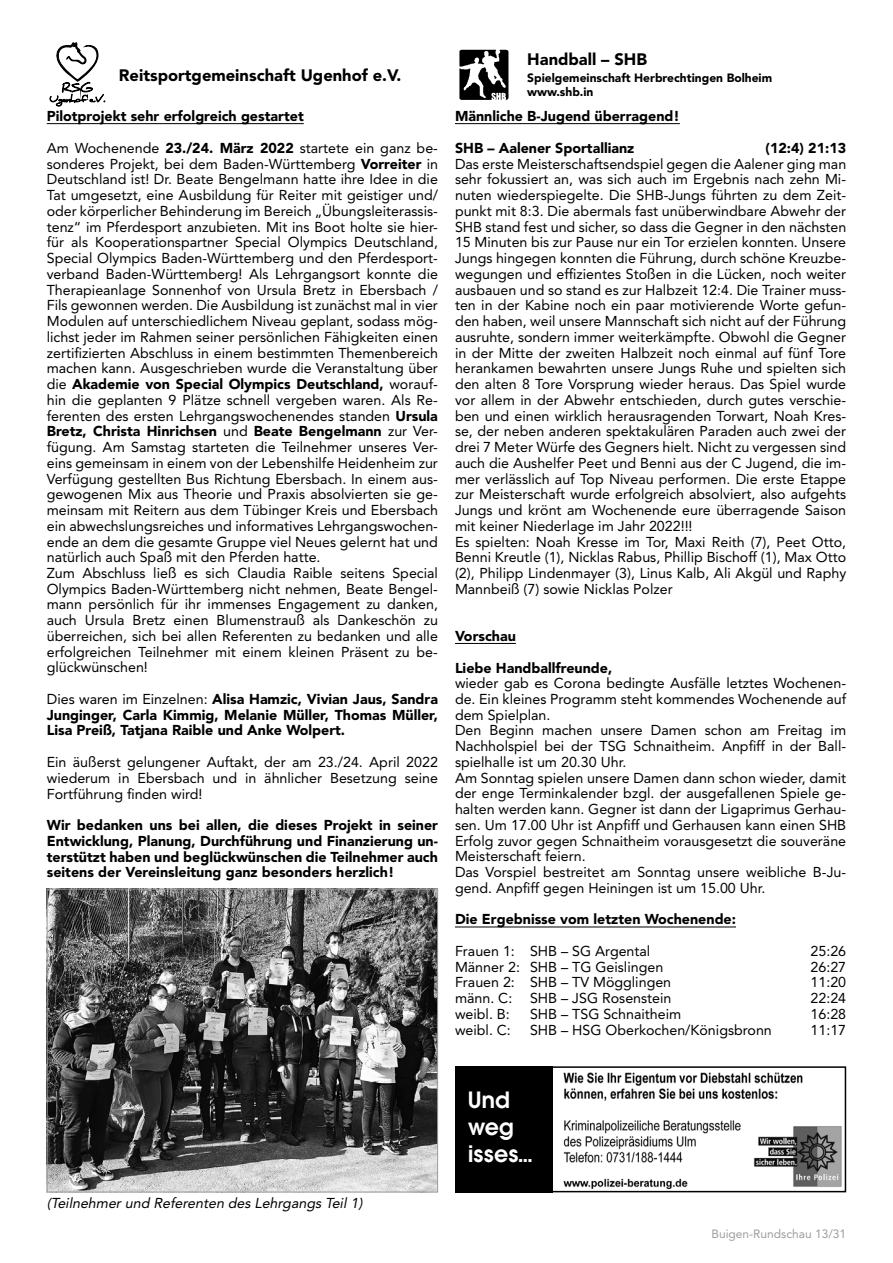
<style>
.page{position:relative;width:893px;height:1263px;background:#fff}
.page>*{position:absolute;margin:0;border:0;box-sizing:border-box;transform-origin:0 0}
.t1{font:22.5px/27px "Avant Garde SB Dem Bol";color:#fff}
.t2{font:900 16.5px "Avenir";color:#000}
.t3{font:14.25px/15.8px "Avenir";color:#000}
.t4{font:900 14.25px/15.8px "Avenir";color:#000;text-align:justify}
.t5{font:italic 14.25px "Avenir";color:#000}
.t6{font:900 12px/14.2px "Avenir";color:#000}
.t7{font:12px "Avenir";color:#9d9d9c}
.s1{font-weight:900}
.s2{font-weight:400}
</style>
<div class="page">
<hr style="left:47px;top:123px;width:257px;height:1px;background:#000">
<hr style="left:455px;top:123px;width:225px;height:1px;background:#000">
<hr style="left:455px;top:643px;width:61px;height:1px;background:#000">
<hr style="left:455px;top:927px;width:281px;height:1px;background:#000">
<svg style="left:50px;top:43px;width:55px;height:63px"></svg>
<img style="left:49px;top:891px;width:387px;height:299px">
<div style="left:47px;top:889px;width:391px;height:303px;border:1px solid #9d9d9c"></div>
<img style="left:459px;top:49px;width:50px;height:51px">
<img style="left:563px;top:1072px;width:279px;height:117px">
<div style="left:455px;top:1066px;width:98px;height:126px;background:#000"></div>
<div style="left:455px;top:1066px;width:391px;height:126px;border:2px solid #000"></div>
<p class="t2" style="left:119px;top:65px;width:284px">Reitsportgemeinschaft Ugenhof e.V.</p>
<p class="t4" style="left:47px;top:108px;width:259px">Pilotprojekt sehr erfolgreich gestartet</p>
<p class="t3" style="left:47px;top:140px;width:393px">Am Wochenende <span class="s1">23./24. März 2022</span> startete ein ganz be&shy;sonderes Projekt, bei dem Baden-Württemberg <span class="s1">Vorreiter</span> in Deutschland ist! Dr. Beate Bengelmann hatte ihre Idee in die Tat umgesetzt, eine Ausbildung für Reiter mit geistiger und/ oder körperlicher Behinderung im Bereich „Übungsleiterassis&shy;tenz“ im Pferdesport anzubieten. Mit ins Boot holte sie hier&shy;für als Kooperationspartner Special Olympics Deutschland, Special Olympics Baden-Württemberg und den Pferdesport&shy;verband Baden-Württemberg! Als Lehrgangsort konnte die Therapieanlage Sonnenhof von Ursula Bretz in Ebersbach / Fils gewonnen werden. Die Ausbildung ist zunächst mal in vier Modulen auf unterschiedlichem Niveau geplant, sodass mög&shy;lichst jeder im Rahmen seiner persönlichen Fähigkeiten einen zertifizierten Abschluss in einem bestimmten Themenbereich machen kann. Ausgeschrieben wurde die Veranstaltung über die <span class="s1">Akademie von Special Olympics Deutschland,</span> worauf&shy;hin die geplanten 9 Plätze schnell vergeben waren. Als Re&shy;ferenten des ersten Lehrgangswochenendes standen <span class="s1">Ursula Bretz, Christa Hinrichsen</span> und <span class="s1">Beate Bengelmann</span> zur Ver&shy;fügung. Am Samstag starteten die Teilnehmer unseres Ver&shy;eins gemeinsam in einem von der Lebenshilfe Heidenheim zur Verfügung gestellten Bus Richtung Ebersbach. In einem aus&shy;gewogenen Mix aus Theorie und Praxis absolvierten sie ge&shy;meinsam mit Reitern aus dem Tübinger Kreis und Ebersbach ein abwechslungsreiches und informatives Lehrgangswochen&shy;ende an dem die gesamte Gruppe viel Neues gelernt hat und natürlich auch Spaß mit den Pferden hatte.<br>Zum Abschluss ließ es sich Claudia Raible seitens Special Olympics Baden-Württemberg nicht nehmen, Beate Bengel&shy;mann persönlich für ihr immenses Engagement zu danken, auch Ursula Bretz einen Blumenstrauß als Dankeschön zu überreichen, sich bei allen Referenten zu bedanken und alle erfolgreichen Teilnehmer mit einem kleinen Präsent zu be&shy;glückwünschen!</p>
<p class="t4" style="left:47px;top:691px;width:393px"><span class="s2">Dies waren im Einzelnen:</span> Alisa Hamzic, Vivian Jaus, Sandra Junginger, Carla Kimmig, Melanie Müller, Thomas Müller, Lisa Preiß, Tatjana Raible und Anke Wolpert.</p>
<p class="t3" style="left:47px;top:754px;width:393px;text-align:justify">Ein äußerst gelungener Auftakt, der am 23./24. April 2022 wiederum in Ebersbach und in ähnlicher Besetzung seine Fortführung finden wird!</p>
<p class="t4" style="left:47px;top:817px;width:393px">Wir bedanken uns bei allen, die dieses Projekt in seiner Entwicklung, Planung, Durchführung und Finanzierung un&shy;terstützt haben und beglückwünschen die Teilnehmer auch seitens der Vereinsleitung ganz besonders herzlich!</p>
<p class="t2" style="left:527px;top:50px;width:121px">Handball – SHB</p>
<p class="t6" style="left:527px;top:70px;width:246px">Spielgemeinschaft Herbrechtingen Bolheim www.shb.in</p>
<p class="t4" style="left:455px;top:108px;width:226px">Männliche B-Jugend überragend!</p>
<p class="t4" style="left:455px;top:140px;width:181px">SHB – Aalener Sportallianz</p>
<p class="t4" style="left:765px;top:140px;width:82px">(12:4) 21:13</p>
<p class="t3" style="left:455px;top:156px;width:393px">Das erste Meisterschaftsendspiel gegen die Aalener ging man sehr fokussiert an, was sich auch im Ergebnis nach zehn Mi&shy;nuten wiederspiegelte. Die SHB-Jungs führten zu dem Zeit&shy;punkt mit 8:3. Die abermals fast unüberwindbare Abwehr der SHB stand fest und sicher, so dass die Gegner in den nächsten 15 Minuten bis zur Pause nur ein Tor erzielen konnten. Unsere Jungs hingegen konnten die Führung, durch schöne Kreuzbe&shy;wegungen und effizientes Stoßen in die Lücken, noch weiter ausbauen und so stand es zur Halbzeit 12:4. Die Trainer muss&shy;ten in der Kabine noch ein paar motivierende Worte gefun&shy;den haben, weil unsere Mannschaft sich nicht auf der Führung ausruhte, sondern immer weiterkämpfte. Obwohl die Gegner in der Mitte der zweiten Halbzeit noch einmal auf fünf Tore herankamen bewahrten unsere Jungs Ruhe und spielten sich den alten 8 Tore Vorsprung wieder heraus. Das Spiel wurde vor allem in der Abwehr entschieden, durch gutes verschie&shy;ben und einen wirklich herausragenden Torwart, Noah Kres&shy;se, der neben anderen spektakulären Paraden auch zwei der drei 7 Meter Würfe des Gegners hielt. Nicht zu vergessen sind auch die Aushelfer Peet und Benni aus der C Jugend, die im&shy;mer verlässlich auf Top Niveau performen. Die erste Etappe zur Meisterschaft wurde erfolgreich absolviert, also aufgehts Jungs und krönt am Wochenende eure überragende Saison mit keiner Niederlage im Jahr 2022!!!<br>Es spielten: Noah Kresse im Tor, Maxi Reith (7), Peet Otto, Benni Kreutle (1), Nicklas Rabus, Phillip Bischoff (1), Max Otto (2), Philipp Lindenmayer (3), Linus Kalb, Ali Akgül und Raphy Mannbeiß (7) sowie Nicklas Polzer</p>
<p class="t4" style="left:455px;top:628px;width:62px">Vorschau</p>
<p class="t4" style="left:455px;top:659px;width:159px">Liebe Handballfreunde,</p>
<p class="t3" style="left:455px;top:675px;width:393px">wieder gab es Corona bedingte Ausfälle letztes Wochenen&shy;de. Ein kleines Programm steht kommendes Wochenende auf dem Spielplan.<br>Den Beginn machen unsere Damen schon am Freitag im Nachholspiel bei der TSG Schnaitheim. Anpfiff in der Ball&shy;spielhalle ist um 20.30 Uhr.<br>Am Sonntag spielen unsere Damen dann schon wieder, damit der enge Terminkalender bzgl. der ausgefallenen Spiele ge&shy;halten werden kann. Gegner ist dann der Ligaprimus Gerhau&shy;sen. Um 17.00 Uhr ist Anpfiff und Gerhausen kann einen SHB Erfolg zuvor gegen Schnaitheim vorausgesetzt die souveräne Meisterschaft feiern.<br>Das Vorspiel bestreitet am Sonntag unsere weibliche B-Ju&shy;gend. Anpfiff gegen Heiningen ist um 15.00 Uhr.</p>
<p class="t4" style="left:455px;top:911px;width:283px">Die Ergebnisse vom letzten Wochenende:</p>
<p class="t3" style="left:455px;top:943px;width:197px">Frauen 1: SHB – SG Argental</p>
<p class="t3" style="left:810px;top:943px;width:37px">25:26</p>
<p class="t3" style="left:455px;top:959px;width:210px">Männer 2: SHB – TG Geislingen</p>
<p class="t3" style="left:810px;top:959px;width:37px">26:27</p>
<p class="t3" style="left:455px;top:975px;width:218px">Frauen 2: SHB – TV Mögglingen</p>
<p class="t3" style="left:810px;top:975px;width:37px">11:20</p>
<p class="t3" style="left:455px;top:990px;width:218px">männ. C: SHB – JSG Rosenstein</p>
<p class="t3" style="left:810px;top:990px;width:37px">22:24</p>
<p class="t3" style="left:455px;top:1006px;width:56px">weibl. B:</p>
<p class="t3" style="left:530px;top:1006px;width:153px">SHB – TSG Schnaitheim</p>
<p class="t3" style="left:810px;top:1006px;width:37px">16:28</p>
<p class="t3" style="left:455px;top:1022px;width:57px">weibl. C:</p>
<p class="t3" style="left:530px;top:1022px;width:243px">SHB – HSG Oberkochen/Königsbronn</p>
<p class="t3" style="left:810px;top:1022px;width:37px">11:17</p>
<p class="t5" style="left:47px;top:1195px;width:320px">(Teilnehmer und Referenten des Lehrgangs Teil 1)</p>
<h1 class="t1" style="left:468px;top:1087px;width:66px">Und weg isses...</h1>
<p class="t7" style="left:711px;top:1227px;width:136px">Buigen-Rundschau 13/31</p>
</div>
